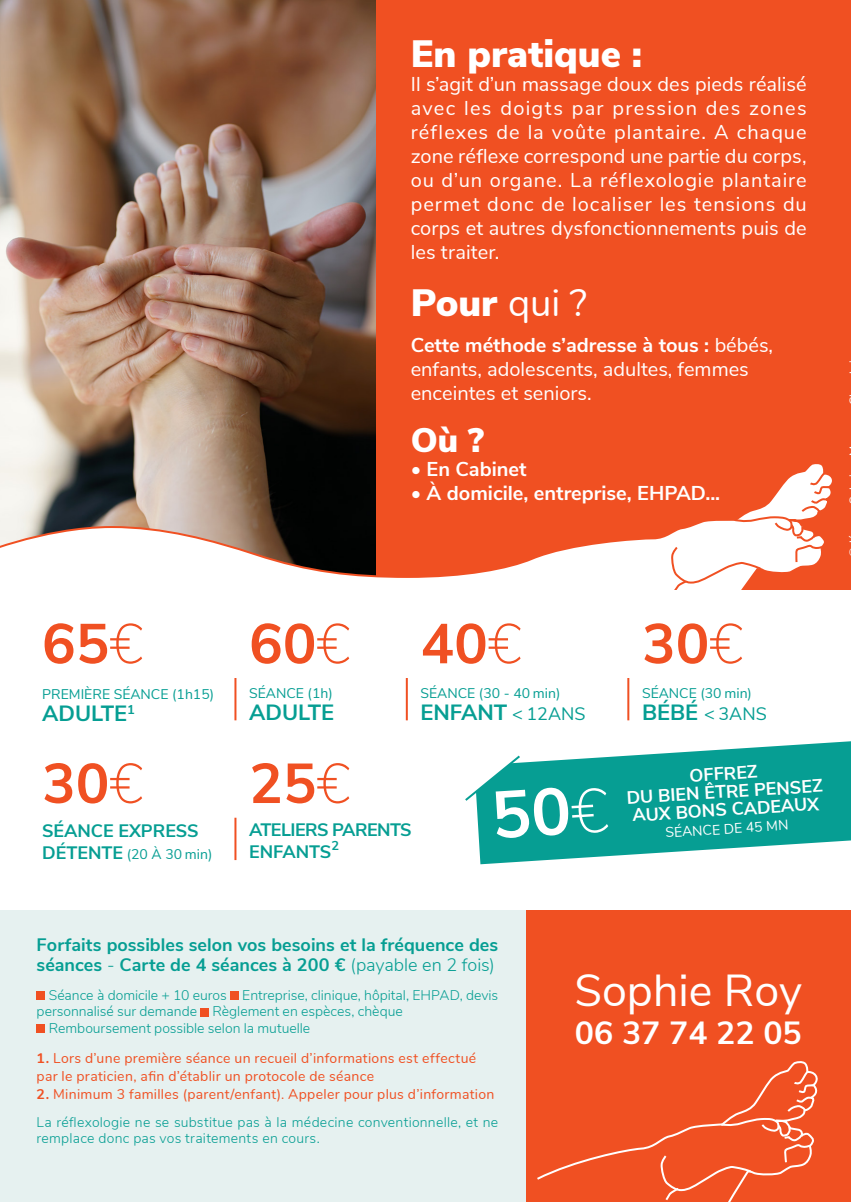
<style>
.page{position:relative;width:851px;height:1202px;background:#fff}
.page>*{position:absolute;margin:0;border:0;box-sizing:border-box;transform-origin:0 0}
.t1{font:700 56px "Nunito Sans";color:#f05022}
.t2{font:44.8px "Nunito Sans";color:#fff}
.t3{font:900 38px "Nunito Sans";color:#fff}
.t4{font:900 34px "Nunito Sans";color:#fff}
.t5{font:700 32px "Nunito Sans";color:#fff}
.t6{font:700 22px "Nunito Sans";color:#069e93}
.t7{font:20px/24px "Nunito Sans";color:#fff;text-align:justify}
.t8{font:700 20px "Nunito Sans";color:#fff}
.t9{font:700 18px/20px "Nunito Sans";color:#069e93}
.t10{font:700 18px/18px "Nunito Sans";color:#fff;text-align:center}
.t11{font:700 18px "Nunito Sans";letter-spacing:-.03em;color:#069e93}
.t12{font:18px "Nunito Sans";color:#069e93}
.t13{font:14px/18px "Nunito";letter-spacing:.02em;color:#f05022}
.t14{font:300 14px "Nunito Sans";color:#069e93}
.t15{font:300 14px/16.8px "Nunito Sans";letter-spacing:.02em;color:#069e93}
.t16{font:14px "Nunito Sans";color:#069e93}
.t17{font:14px "Nunito Sans";color:#fff}
.s1{font-family:"Nunito";font-weight:400}
.s2{font-weight:700}
.s3{font-weight:200}
.s4{font-weight:700;font-size:18px}
.s5{font-weight:400;font-size:18px}
.s6{font-weight:700;font-size:22px}
.s7{font-weight:300}
</style>
<div class="page">
<div style="left:375px;top:0;width:475px;height:589px;background:#f05022"></div>
<img style="left:0;top:0;width:375px;height:460px">
<div style="left:0;top:910px;width:537px;height:292px;background:#e6f1f0"></div>
<div style="left:526px;top:910px;width:324px;height:292px;background:#f05022"></div>
<div style="left:37px;top:991px;width:8px;height:8px;background:#f05022"></div>
<div style="left:230px;top:991px;width:9px;height:8px;background:#f05022"></div>
<div style="left:200px;top:1008px;width:9px;height:8px;background:#f05022"></div>
<div style="left:37px;top:1025px;width:8px;height:8px;background:#f05022"></div>
<svg style="left:0;top:460px;width:834px;height:130px"></svg>
<svg style="left:669px;top:471px;width:162px;height:119px"></svg>
<hr style="left:234px;top:678px;width:2px;height:42px;background:#f05022">
<hr style="left:234px;top:818px;width:2px;height:42px;background:#f05022">
<hr style="left:406px;top:678px;width:2px;height:42px;background:#f05022">
<hr style="left:627px;top:678px;width:2px;height:42px;background:#f05022">
<svg style="left:478px;top:741px;width:372px;height:123px;fill:#069e93"></svg>
<svg style="left:537px;top:1061px;width:281px;height:141px"></svg>
<svg style="left:465px;top:753px;width:143px;height:86px"></svg>
<p class="t3" style="left:410px;top:26px;width:233px">En pratique :</p>
<p class="t7" style="left:410px;top:71px;width:397px">Il s’agit d’un massage doux des pieds réalisé avec les doigts par pression des zones réflexes de la voûte plantaire. A chaque zone réflexe correspond une partie du corps, ou d’un organe. La réflexologie plantaire permet donc de localiser les tensions du corps et autres dysfonctionnements puis de les traiter.</p>
<p class="t3" style="left:410px;top:275px;width:178px">Pour <span class="s1">qui ?</span></p>
<p class="t7" style="left:410px;top:331px;width:364px;text-align:left"><span class="s2">Cette méthode s’adresse à tous :</span> bébés, enfants, adolescents, adultes, femmes enceintes et seniors.</p>
<p class="t4" style="left:410px;top:415px;width:75px">Où ?</p>
<p class="t8" style="left:410px;top:454px;width:117px">• En Cabinet</p>
<p class="t8" style="left:410px;top:478px;width:311px">• À domicile, entreprise, EHPAD...</p>
<p class="t1" style="left:42px;top:603px;width:102px">65<span class="s3">€</span></p>
<p class="t16" style="left:42px;top:684px;width:173px">PREMIÈRE SÉANCE (1h15)</p>
<p class="t6" style="left:42px;top:698px;width:94px">ADULTE<sup>1</sup></p>
<p class="t1" style="left:42px;top:743px;width:102px">30<span class="s3">€</span></p>
<p class="t9" style="left:42px;top:820px;width:158px">SÉANCE EXPRESS</p>
<p class="t16" style="left:42px;top:844px;width:172px"><span class="s4">DÉTENTE</span> (20 À 30 min)</p>
<p class="t1" style="left:249px;top:603px;width:102px">60<span class="s3">€</span></p>
<p class="t16" style="left:249px;top:683px;width:85px">SÉANCE (1h)</p>
<p class="t6" style="left:249px;top:696px;width:86px">ADULTE</p>
<p class="t1" style="left:420px;top:603px;width:102px">40<span class="s3">€</span></p>
<p class="t1" style="left:642px;top:603px;width:102px">30<span class="s3">€</span></p>
<p class="t16" style="left:420px;top:683px;width:141px">SÉANCE (30 - 40 min)</p>
<p class="t6" style="left:420px;top:696px;width:166px">ENFANT <span class="s5">&lt; 12ANS</span></p>
<p class="t16" style="left:642px;top:683px;width:111px">SÉANCE (30 min)</p>
<p class="t12" style="left:642px;top:701px;width:126px"><span class="s6">BÉBÉ</span> &lt; 3ANS</p>
<p class="t1" style="left:249px;top:743px;width:102px">25<span class="s3">€</span></p>
<p class="t11" style="left:249px;top:816px;width:164px">ATELIERS PARENTS</p>
<p class="t9" style="left:249px;top:840px;width:91px">ENFANTS<sup>2</sup></p>
<p class="t10" style="left:625px;top:769px;width:198px;rotate:-3deg">OFFREZ<br>DU BIEN ÊTRE PENSEZ<br>AUX BONS CADEAUX</p>
<p class="t17" style="left:665px;top:822px;width:124px;rotate:-3deg">SÉANCE DE 45 MN</p>
<p class="t9" style="left:37px;top:934px;width:463px">Forfaits possibles selon vos besoins et la fréquence des séances <span class="s7">-</span> Carte de 4 séances à 200 € <span class="s7">(payable en 2 fois)</span></p>
<p class="t14" style="left:49px;top:984px;width:451px">Séance à domicile + 10 euros Entreprise, clinique, hôpital, EHPAD, devis</p>
<p class="t14" style="left:37px;top:1001px;width:367px">personnalisé sur demande Règlement en espèces, chèque</p>
<p class="t14" style="left:49px;top:1018px;width:263px">Remboursement possible selon la mutuelle</p>
<p class="t13" style="left:37px;top:1048px;width:441px"><span class="s2">1.</span> Lors d’une première séance un recueil d’informations est effectué par le praticien, afin d’établir un protocole de séance</p>
<p class="t13" style="left:37px;top:1084px;width:459px"><span class="s2">2.</span> Minimum 3 familles (parent/enfant). Appeler pour plus d’information</p>
<p class="t15" style="left:37px;top:1112px;width:463px">La réflexologie ne se substitue pas à la médecine conventionnelle, et ne remplace donc pas vos traitements en cours.</p>
<p class="t2" style="left:574px;top:958px;width:229px">Sophie Roy</p>
<p class="t5" style="left:575px;top:1009px;width:228px">06 37 74 22 05</p>
</div>
